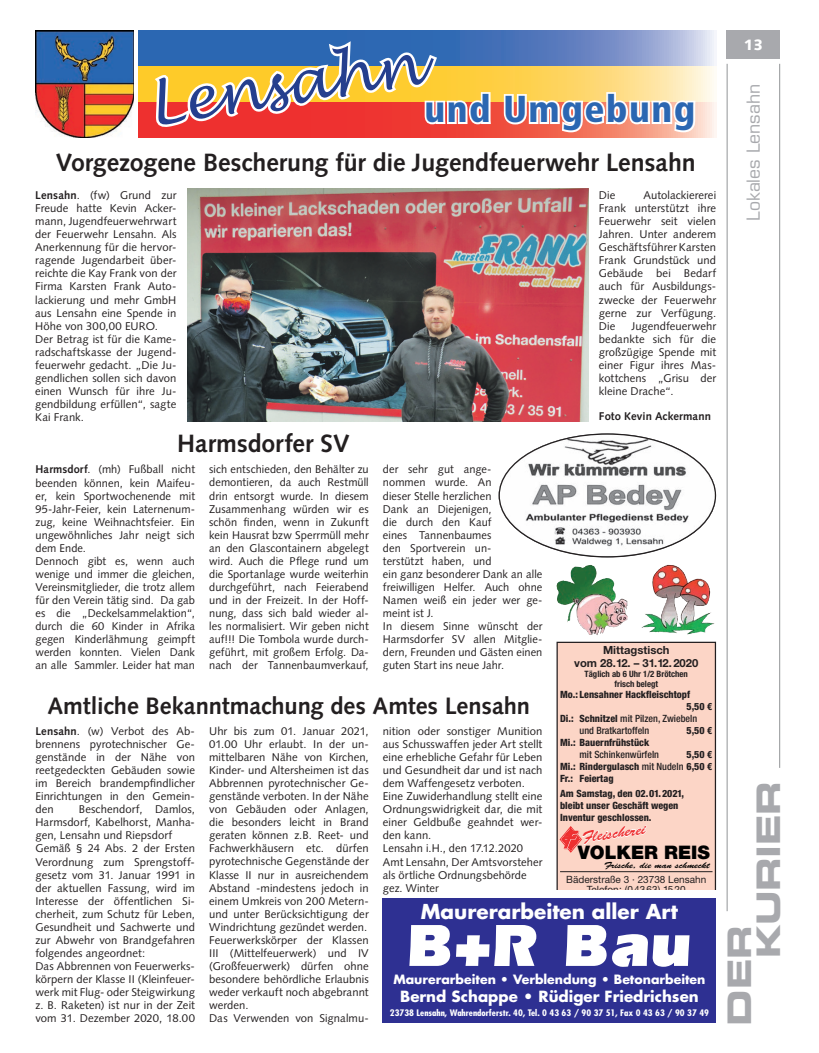
<style>
.page{position:relative;width:819px;height:1053px;background:#fff}
.page>*{position:absolute;margin:0;border:0;box-sizing:border-box;transform-origin:0 0}
.t1{font:italic 57.5px "Lucida Handwriting";color:#253f8e}
.t2{font:900 condensed 37.5px "Frutiger LT Std";letter-spacing:.04em;color:#2b67b2}
.t3{font:32.5px/28.9px "Eurostile LT Std Bold Ex 2";letter-spacing:-.01em;color:#a8a9ad}
.t4{font:700 25px "Syntax LT Std";letter-spacing:-.005em;color:#231f20}
.t5{font:700 23.75px "Syntax LT Std";letter-spacing:-.005em;color:#231f20}
.t6{font:700 20px "Futura";color:#fff}
.t7{font:900 18.62px "Helvetica Neue LT Std";color:#000}
.t8{font:17.5px "Eurostile LT Std";color:#a8a9ad}
.t9{font:15.25px "Brush Script Std";color:#ee3030}
.t10{font:700 15px "Futura";color:#fff}
.t11{font:900 15px "Syntax LT Std";color:#fff}
.t12{font:700 12.5px "Futura";color:#fff}
.t13{font:11.25px/13px "Syntax LT Std";letter-spacing:.005em;color:#231f20}
.t14{font:700 11.25px/12.5px "Helvetica Neue";color:#231f20;text-align:center}
.t15{font:700 11.25px "Syntax LT Std";letter-spacing:.01em;color:#231f20}
.t16{font:800 condensed 10px/11.9px "Helvetica Neue";color:#231f20}
.t17{font:500 condensed 10px "Helvetica Neue";color:#231f20}
.t18{font:10px/10px "Helvetica Neue";color:#231f20;text-align:center}
.t19{font:8.88px "Brush Script Std";color:#000;scale:1.15 1}
.t20{font:700 condensed 8.75px "Futura";color:#fff;scale:1.13 1}
.t21{font:700 condensed 8.75px/10px "Helvetica Neue";color:#231f20;text-align:center}
.s1{font-weight:700}
.s2{font-weight:800}
.s3{font-weight:500}
</style>
<div class="page">
<hr style="left:726px;top:64px;width:1px;height:847px;background:#939598">
<hr style="left:779px;top:64px;width:1px;height:703px;background:#939598">
<div style="left:726px;top:30px;width:54px;height:29px;background:#a8a9ad"></div>
<div style="left:383px;top:898px;width:333px;height:124px;background:#2e3092"></div>
<svg style="left:409px;top:925px;width:41px;height:40px;background:#e0e0ef"></svg>
<svg style="left:456px;top:925px;width:80px;height:40px"></svg>
<svg style="left:566px;top:925px;width:123px;height:42px"></svg>
<img style="left:499px;top:435px;width:217px;height:122px">
<div style="left:556px;top:641px;width:160px;height:248px;background:#fcd5c6"></div>
<svg style="left:559px;top:824px;width:87px;height:28px;background:#fac8bd"></svg>
<hr style="left:560px;top:871px;width:152px;height:1px;background:#231f20">
<img style="left:35px;top:31px;width:99px;height:106px">
<svg style="left:138px;top:102px;width:578px;height:35px;background:#f4897d"></svg>
<svg style="left:138px;top:31px;width:576px;height:35px;background:#6c8bc5"></svg>
<svg style="left:138px;top:66px;width:576px;height:36px;background:#fedc7e"></svg>
<svg style="left:502px;top:90px;width:195px;height:44px"></svg>
<svg style="left:150px;top:36px;width:343px;height:101px"></svg>
<img style="left:187px;top:189px;width:401px;height:232px">
<img style="left:556px;top:565px;width:71px;height:70px">
<img style="left:641px;top:565px;width:73px;height:69px">
<p class="t1" style="left:142px;top:72px;width:276px;rotate:-9deg">Lensahn</p>
<p class="t2" style="left:424px;top:86px;width:272px">und Umgebung</p>
<p class="t4" style="left:56px;top:148px;width:641px">Vorgezogene Bescherung für die Jugendfeuerwehr Lensahn</p>
<p class="t13" style="left:35px;top:188px;width:143px"><span class="s1">Lensahn</span>. (fw) Grund zur<br>Freude hatte Kevin Acker&shy;mann, Jugendfeuerwehrwart der Feuerwehr Lensahn. Als<br>Anerkennung für die hervor&shy;ragende Jugendarbeit über&shy;reichte die Kay Frank von der<br>Firma Karsten Frank Auto&shy;lackierung und mehr GmbH aus Lensahn eine Spende in<br>Höhe von 300,00 EURO.<br>Der Betrag ist für die Kame&shy;radschaftskasse der Jugend&shy;feuerwehr gedacht. „Die Ju&shy;gendlichen sollen sich davon einen Wunsch für ihre Ju&shy;gendbildung erfüllen“, sagte<br>Kai Frank.</p>
<p class="t4" style="left:177px;top:429px;width:174px">Harmsdorfer SV</p>
<p class="t13" style="left:599px;top:188px;width:119px;text-align:justify;text-indent:45px">Autolackiererei Frank unterstützt ihre Feuerwehr seit vielen Jahren. Unter anderem Geschäftsführer Karsten Frank Grundstück und Gebäude bei Bedarf auch für Ausbildungs&shy;zwecke der Feuerwehr gerne zur Verfügung.<br>Die</p>
<p class="t13" style="left:599px;top:188px;width:18px">Die</p>
<p class="t13" style="left:599px;top:319px;width:119px;text-align:justify;text-indent:33px">Jugendfeuerwehr bedankte sich für die großzügige Spende mit einer Figur ihres Mas&shy;kottchens „Grisu der kleine Drache“.</p>
<p class="t15" style="left:599px;top:409px;width:114px">Foto Kevin Ackermann</p>
<p class="t13" style="left:36px;top:463px;width:161px"><span class="s1">Harmsdorf</span>. (mh) Fußball nicht beenden können, kein Maifeu&shy;er, kein Sportwochenende mit<br>95-Jahr-Feier, kein Laternenum&shy;zug, keine Weihnachtsfeier. Ein ungewöhnliches Jahr neigt sich dem Ende.<br>Dennoch gibt es, wenn auch wenige und immer die gleichen,<br>Vereinsmitglieder, die trotz allem für den Verein tätig sind. Da gab es die „Deckelsammelaktion“, durch die 60 Kinder in Afrika gegen Kinderlähmung geimpft werden konnten. Vielen Dank an alle Sammler. Leider hat man</p>
<p class="t13" style="left:209px;top:463px;width:161px;text-align:justify">sich entschieden, den Behälter zu demontieren, da auch Restmüll drin entsorgt wurde. In diesem Zusammenhang würden wir es schön finden, wenn in Zukunft kein Hausrat bzw Sperrmüll mehr an den Glascontainern abgelegt wird. Auch die Pflege rund um die Sportanlage wurde weiterhin durchgeführt, nach Feierabend und in der Freizeit. In der Hoff&shy;nung, dass sich bald wieder al&shy;les normalisiert. Wir geben nicht auf!!! Die Tombola wurde durch&shy;geführt, mit großem Erfolg. Da&shy;nach der Tannenbaumverkauf,</p>
<p class="t13" style="left:383px;top:463px;width:161px">der sehr gut ange-<br>nommen wurde. An<br>dieser Stelle herzlichen<br>Dank an Diejenigen,<br>die durch den Kauf<br>eines Tannenbaumes<br>den Sportverein un-<br>terstützt haben, und<br>ein ganz besonderer Dank an alle freiwilligen Helfer. Auch ohne<br>Namen weiß ein jeder wer ge&shy;meint ist J.<br>In diesem Sinne wünscht der<br>Harmsdorfer SV allen Mitglie&shy;dern, Freunden und Gästen einen guten Start ins neue Jahr.</p>
<p class="t14" style="left:574px;top:643px;width:126px">Mittagstisch<br>vom 28.12. – 31.12.2020</p>
<p class="t21" style="left:584px;top:668px;width:105px">Täglich ab 6 Uhr 1/2 Brötchen frisch belegt</p>
<p class="t16" style="left:560px;top:688px;width:131px">Mo.: Lensahner Hackfleischtopf</p>
<p class="t16" style="left:686px;top:700px;width:27px">5,50 €</p>
<p class="t17" style="left:560px;top:712px;width:139px"><span class="s2">Di.: Schnitzel</span> mit Pilzen, Zwiebeln</p>
<p class="t17" style="left:579px;top:724px;width:71px">und Bratkartoffeln</p>
<p class="t16" style="left:686px;top:724px;width:27px">5,50 €</p>
<p class="t16" style="left:579px;top:736px;width:81px;text-indent:-19px">Mi.: Bauernfrühstück <span class="s3">mit Schinkenwürfeln</span></p>
<p class="t5" style="left:47px;top:691px;width:484px">Amtliche Bekanntmachung des Amtes Lensahn</p>
<p class="t13" style="left:383px;top:724px;width:161px">nition oder sonstiger Munition aus Schusswaffen jeder Art stellt eine erhebliche Gefahr für Leben und Gesundheit dar und ist nach dem Waffengesetz verboten.<br>Eine Zuwiderhandlung stellt eine<br>Ordnungswidrigkeit dar, die mit einer Geldbuße geahndet wer&shy;den kann.<br>Lensahn i.H., den 17.12.2020<br>Amt Lensahn, Der Amtsvorsteher als örtliche Ordnungsbehörde gez. Winter</p>
<p class="t13" style="left:209px;top:724px;width:161px">Uhr bis zum 01. Januar 2021,<br>01.00 Uhr erlaubt. In der un&shy;mittelbaren Nähe von Kirchen,<br>Kinder- und Altersheimen ist das<br>Abbrennen pyrotechnischer Ge&shy;genstände verboten. In der Nähe von Gebäuden oder Anlagen, die besonders leicht in Brand geraten können z.B. Reet- und<br>Fachwerkhäusern etc. dürfen pyrotechnische Gegenstände der<br>Klasse II nur in ausreichendem<br>Abstand -mindestens jedoch in einem Umkreis von 200 Metern&shy;und unter Berücksichtigung der<br>Windrichtung gezündet werden.<br>Feuerwerkskörper der Klassen<br>III (Mittelfeuerwerk) und IV (Großfeuerwerk) dürfen ohne besondere behördliche Erlaubnis weder verkauft noch abgebrannt werden.<br>Das Verwenden von Signalmu-</p>
<p class="t13" style="left:35px;top:724px;width:161px;text-align:justify"><span class="s1">Lensahn</span>. (w) Verbot des Ab&shy;brennens pyrotechnischer Ge&shy;genstände in der Nähe von reetgedeckten Gebäuden sowie im Bereich brandempfindlicher Einrichtungen in den Gemein&shy;den</p>
<p class="t16" style="left:560px;top:748px;width:154px;text-align:justify;text-indent:126px">5,50 € Mi.: Rindergulasch <span class="s3">mit Nudeln</span> 6,50 € Fr.: Feiertag</p>
<p class="t16" style="left:560px;top:787px;width:125px">Am Samstag, den 02.01.2021, bleibt unser Geschäft wegen<br>Inventur geschlossen.</p>
<p class="t7" style="left:578px;top:841px;width:134px">VOLKER REIS</p>
<p class="t19" style="left:604px;top:859px;width:93px">Frische, die man schmeckt</p>
<p class="t13" style="left:35px;top:802px;width:161px;text-indent:43px">Beschendorf, Damlos,<br>Harmsdorf, Kabelhorst, Manha&shy;gen, Lensahn und Riepsdorf<br>Gemäß § 24 Abs. 2 der Ersten<br>Verordnung zum Sprengstoff&shy;gesetz vom 31. Januar 1991 in der aktuellen Fassung, wird im<br>Interesse der öffentlichen Si&shy;cherheit, zum Schutz für Leben,<br>Gesundheit und Sachwerte und zur Abwehr von Brandgefahren folgendes angeordnet:<br>Das Abbrennen von Feuerwerks&shy;körpern der Klasse II (Kleinfeuer&shy;werk mit Flug- oder Steigwirkung z. B. Raketen) ist nur in der Zeit vom 31. Dezember 2020, 18.00</p>
<p class="t9" style="left:580px;top:829px;width:66px;rotate:-8deg">Fleischerei</p>
<p class="t18" style="left:566px;top:873px;width:141px">Bäderstraße 3 · 23738 Lensahn<br>Telefon: (04363) 1520</p>
<p class="t6" style="left:421px;top:897px;width:258px">Maurerarbeiten aller Art</p>
<p class="t12" style="left:393px;top:970px;width:313px">Maurerarbeiten • Verblendung • Betonarbeiten</p>
<p class="t10" style="left:400px;top:985px;width:300px">Bernd Schappe • Rüdiger Friedrichsen</p>
<p class="t20" style="left:390px;top:1006px;width:284px">23738 Lensahn, Wahrendorferstr. 40, Tel. 0 43 63 / 90 37 51, Fax 0 43 63 / 90 37 49</p>
<p class="t11" style="left:743px;top:36px;width:21px">13</p>
<p class="t8" style="left:743px;top:221px;width:138px;rotate:-90deg">Lokales Lensahn</p>
<p class="t3" style="left:724px;top:958px;width:179px;text-indent:-67px;rotate:-90deg">DER<br>KURIER</p>
</div>
